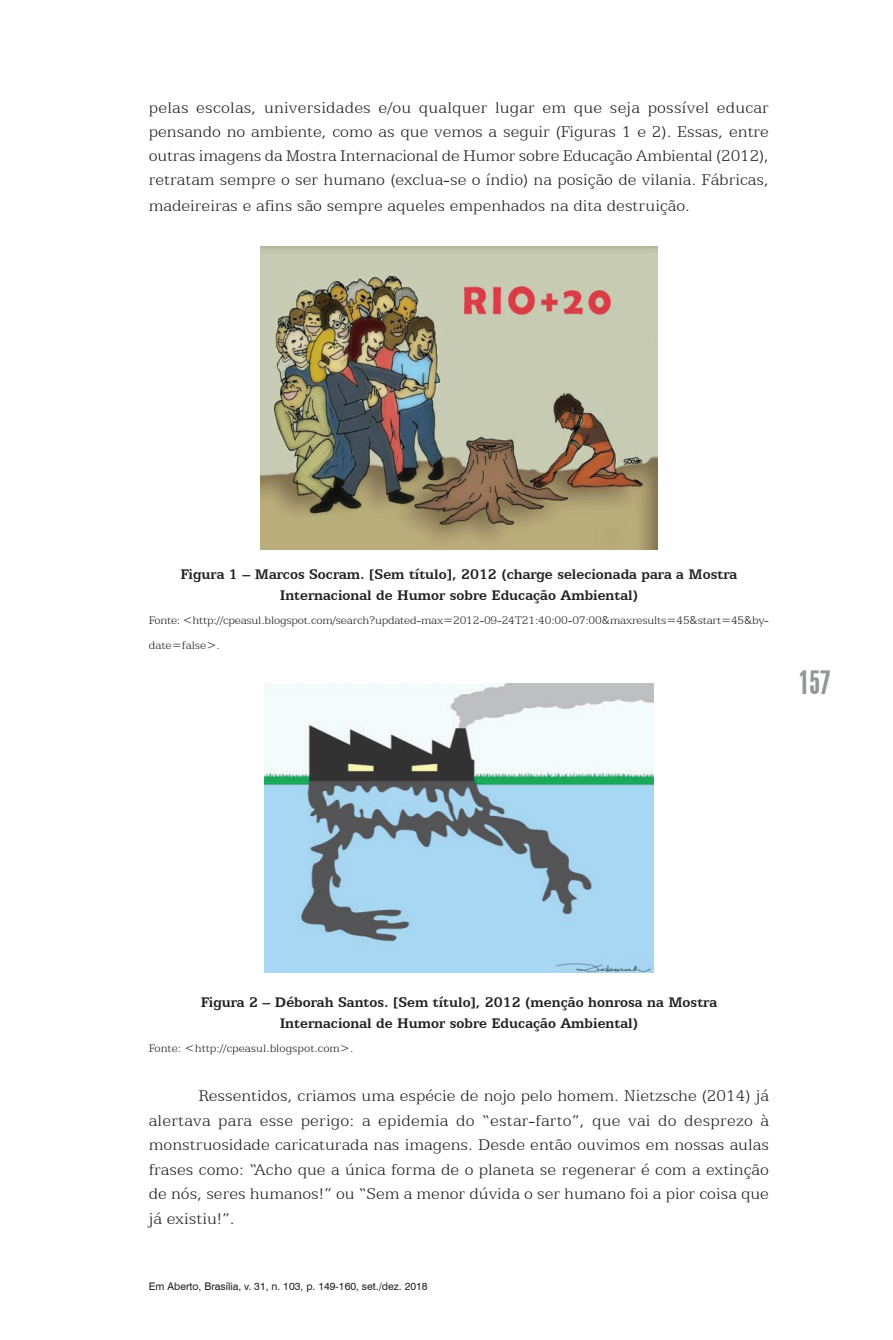
<style>
.page{position:relative;width:893px;height:1340px;background:#fff}
.page>*{position:absolute;margin:0;border:0;box-sizing:border-box;transform-origin:0 0}
.t1{font:31.5px "Swiss 924 BT Regular B";color:#939598}
.t2{font:300 17.5px/24.5px "Egyptian 505 BT";color:#231f20;text-align:justify}
.t3{font:700 15.75px/21px "Egyptian 505 BT";color:#231f20;text-align:center}
.t4{font:300 12.25px/24.5px "Egyptian 505 BT";letter-spacing:-.015em;color:#231f20}
.t5{font:10.5px "Swiss 721 BT";color:#231f20}
.s1{font-family:"Calibri"}
</style>
<div class="page">
<img style="left:260px;top:246px;width:398px;height:303px">
<img style="left:264px;top:683px;width:390px;height:289px">
<p class="t2" style="left:149px;top:95px;width:622px">pelas escolas, universidades e/ou qualquer lugar em que seja possível educar pensando no ambiente, como as que vemos a seguir (Figuras 1 e 2). Essas, entre outras imagens da Mostra Internacional de Humor sobre Educação Ambiental (2012), retratam sempre o ser humano (exclua-se o índio) na posição de vilania. Fábricas,</p>
<p class="t2" style="left:149px;top:193px;width:543px">madeireiras e afins são sempre aqueles empenhados na dita destruição.</p>
<p class="t3" style="left:180px;top:563px;width:558px">Figura 1 – Marcos Socram. [Sem título], 2012 (charge selecionada para a Mostra<br>Internacional de Humor sobre Educação Ambiental)</p>
<p class="t4" style="left:149px;top:608px;width:622px">Fonte: &lt;http://cpeasul.blogspot.com/search?updated-max=2012-09-24T21:40:00-07:00<span class="s1">&amp;</span>maxresults=45<span class="s1">&amp;</span>start=45<span class="s1">&amp;</span>by&shy;date=false&gt;.</p>
<h1 class="t1" style="left:799px;top:663px;width:33px">157</h1>
<p class="t3" style="left:201px;top:991px;width:518px">Figura 2 – Déborah Santos. [Sem título], 2012 (menção honrosa na Mostra<br>Internacional de Humor sobre Educação Ambiental)</p>
<p class="t4" style="left:149px;top:1035px;width:206px">Fonte: &lt;http://cpeasul.blogspot.com&gt;.</p>
<p class="t2" style="left:149px;top:1083px;width:622px;text-indent:50px">Ressentidos, criamos uma espécie de nojo pelo homem. Nietzsche (2014) já alertava para esse perigo: a epidemia do “estar-farto”, que vai do desprezo à monstruosidade caricaturada nas imagens. Desde então ouvimos em nossas aulas frases como: “Acho que a única forma de o planeta se regenerar é com a extinção de nós, seres humanos!” ou “Sem a menor dúvida o ser humano foi a pior coisa que já existiu!”.</p>
<p class="t5" style="left:149px;top:1279px;width:280px">Em Aberto, Brasília, v. 31, n. 103, p. 149-160, set./dez. 2018</p>
</div>
